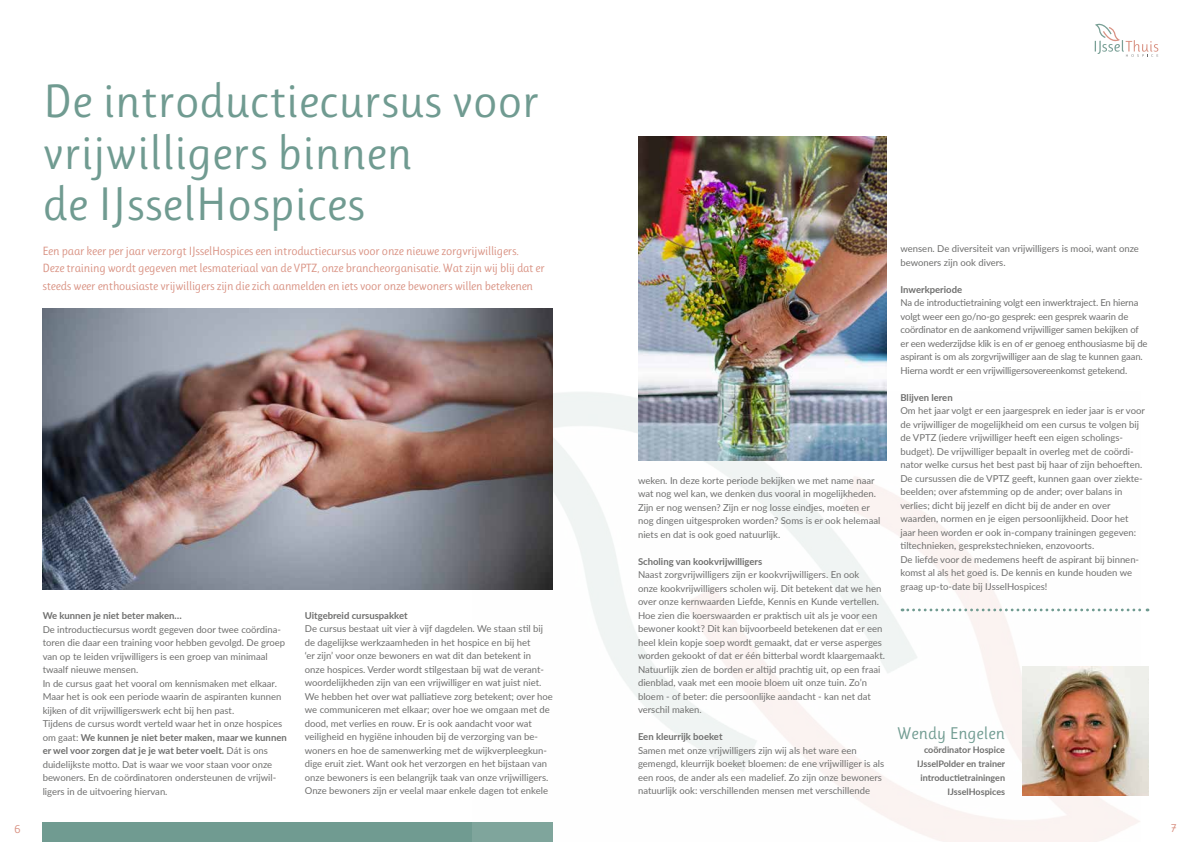
<style>
.page{position:relative;width:1191px;height:842px;background:#fff}
.page>*{position:absolute;margin:0;border:0;box-sizing:border-box;transform-origin:0 0}
.t1{font:47.2px/51.7px "Ruluko";color:#709b91}
.t2{font:17px "Ruluko";color:#709b91}
.t3{font:12px/17px "Ruluko";letter-spacing:-.02em;color:#d99283}
.t4{font:9.5px/13.5px "Lato";color:#6f6f6e}
.t5{font:700 9.5px "Lato";color:#6f6f6e}
.t6{font:700 9px/14px "Lato";color:#6f6f6e;text-align:right}
.s1{font-weight:700}
</style>
<div class="page">
<svg style="left:1094px;top:24px;width:64px;height:33px"></svg>
<div style="left:43px;top:822px;width:510px;height:20px;background:#709b91"></div>
<img style="left:472px;top:391px;width:668px;height:451px">
<img style="left:1022px;top:667px;width:126px;height:128px">
<img style="left:43px;top:308px;width:510px;height:282px">
<img style="left:638px;top:137px;width:248px;height:323px">
<svg style="left:902px;top:608px;width:246px;height:3px"></svg>
<h1 class="t1" style="left:43px;top:75px;width:498px">De introductiecursus voor vrijwilligers binnen<br>de IJsselHospices</h1>
<p class="t3" style="left:43px;top:243px;width:504px">Een paar keer per jaar verzorgt IJsselHospices een introductiecursus voor onze nieuwe zorgvrijwilligers.<br>Deze training wordt gegeven met lesmateriaal van de VPTZ, onze brancheorganisatie. Wat zijn wij blij dat er steeds weer enthousiaste vrijwilligers zijn die zich aanmelden en iets voor onze bewoners willen betekenen</p>
<p class="t5" style="left:43px;top:609px;width:141px">We kunnen je niet beter maken…</p>
<p class="t4" style="left:43px;top:622px;width:246px">De introductiecursus wordt gegeven door twee coördina&shy;toren die daar een training voor hebben gevolgd. De groep van op te leiden vrijwilligers is een groep van minimaal twaalf nieuwe mensen.<br>In de cursus gaat het vooral om kennismaken met elkaar.<br>Maar het is ook een periode waarin de aspiranten kunnen kijken of dit vrijwilligerswerk echt bij hen past.<br>Tijdens de cursus wordt verteld waar het in onze hospices om gaat: <span class="s1">We kunnen je niet beter maken, maar we kunnen er wel voor zorgen dat je je wat beter voelt.</span> Dát is ons duidelijkste motto. Dat is waar we voor staan voor onze bewoners. En de coördinatoren ondersteunen de vrijwil&shy;ligers in de uitvoering hiervan.</p>
<p class="t5" style="left:305px;top:608px;width:104px">Uitgebreid cursuspakket</p>
<p class="t4" style="left:305px;top:621px;width:249px">De cursus bestaat uit vier à vijf dagdelen. We staan stil bij de dagelijkse werkzaamheden in het hospice en bij het<br>‘er zijn’ voor onze bewoners en wat dit dan betekent in onze hospices. Verder wordt stilgestaan bij wat de verant&shy;woordelijkheden zijn van een vrijwilliger en wat juist niet.<br>We hebben het over wat palliatieve zorg betekent; over hoe we communiceren met elkaar; over hoe we omgaan met de dood, met verlies en rouw. Er is ook aandacht voor wat veiligheid en hygiëne inhouden bij de verzorging van be&shy;woners en hoe de samenwerking met de wijkverpleegkun&shy;dige eruit ziet. Want ook het verzorgen en het bijstaan van onze bewoners is een belangrijk taak van onze vrijwilligers.<br>Onze bewoners zijn er veelal maar enkele dagen tot enkele</p>
<p class="t4" style="left:638px;top:473px;width:244px">weken. In deze korte periode bekijken we met name naar wat nog wel kan, we denken dus vooral in mogelijkheden.<br>Zijn er nog wensen? Zijn er nog losse eindjes, moeten er nog dingen uitgesproken worden? Soms is er ook helemaal niets en dat is ook goed natuurlijk.</p>
<p class="t5" style="left:638px;top:554px;width:126px">Scholing van kookvrijwilligers</p>
<p class="t4" style="left:638px;top:568px;width:248px">Naast zorgvrijwilligers zijn er kookvrijwilligers. En ook<br>onze kookvrijwilligers scholen wij. Dit betekent dat we hen over onze kernwaarden Liefde, Kennis en Kunde vertellen.<br>Hoe zien die koerswaarden er praktisch uit als je voor een bewoner kookt? Dit kan bijvoorbeeld betekenen dat er een heel klein kopje soep wordt gemaakt, dat er verse asperges worden gekookt of dat er één bitterbal wordt klaargemaakt.<br>Natuurlijk zien de borden er altijd prachtig uit, op een fraai dienblad, vaak met een mooie bloem uit onze tuin. Zo’n bloem - of beter: die persoonlijke aandacht - kan net dat verschil maken.</p>
<p class="t5" style="left:638px;top:730px;width:86px">Een kleurrijk boeket</p>
<p class="t4" style="left:638px;top:743px;width:248px">Samen met onze vrijwilligers zijn wij als het ware een gemengd, kleurrijk boeket bloemen: de ene vrijwilliger is als een roos, de ander als een madelief. Zo zijn onze bewoners natuurlijk ook: verschillenden mensen met verschillende</p>
<p class="t4" style="left:900px;top:242px;width:240px">wensen. De diversiteit van vrijwilligers is mooi, want onze bewoners zijn ook divers.</p>
<p class="t5" style="left:900px;top:282px;width:63px">Inwerkperiode</p>
<p class="t4" style="left:900px;top:296px;width:248px">Na de introductietraining volgt een inwerktraject. En hierna volgt weer een go/no-go gesprek: een gesprek waarin de coördinator en de aankomend vrijwilliger samen bekijken of er een wederzijdse klik is en of er genoeg enthousiasme bij de aspirant is om als zorgvrijwilliger aan de slag te kunnen gaan.<br>Hierna wordt er een vrijwilligersovereenkomst getekend.</p>
<p class="t5" style="left:900px;top:390px;width:54px">Blijven leren</p>
<p class="t4" style="left:900px;top:404px;width:246px">Om het jaar volgt er een jaargesprek en ieder jaar is er voor de vrijwilliger de mogelijkheid om een cursus te volgen bij de VPTZ (iedere vrijwilliger heeft een eigen scholings&shy;budget). De vrijwilliger bepaalt in overleg met de coördi&shy;nator welke cursus het best past bij haar of zijn behoeften.<br>De cursussen die de VPTZ geeft, kunnen gaan over ziekte&shy;beelden; over afstemming op de ander; over balans in verlies; dicht bij jezelf en dicht bij de ander en over waarden, normen en je eigen persoonlijkheid. Door het jaar heen worden er ook in-company trainingen gegeven: tiltechnieken, gesprekstechnieken, enzovoorts.<br>De liefde voor de medemens heeft de aspirant bij binnen&shy;komst al als het goed is. De kennis en kunde houden we graag up-to-date bij IJsselHospices!</p>
<h2 class="t2" style="left:897px;top:723px;width:109px">Wendy Engelen</h2>
<p class="t6" style="left:917px;top:742px;width:90px">coördinator Hospice<br>IJsselPolder en trainer introductietrainingen<br>IJsselHospices</p>
<p class="t3" style="left:14px;top:820px;width:8px">6</p>
<p class="t3" style="left:1170px;top:819px;width:8px">7</p>
</div>
